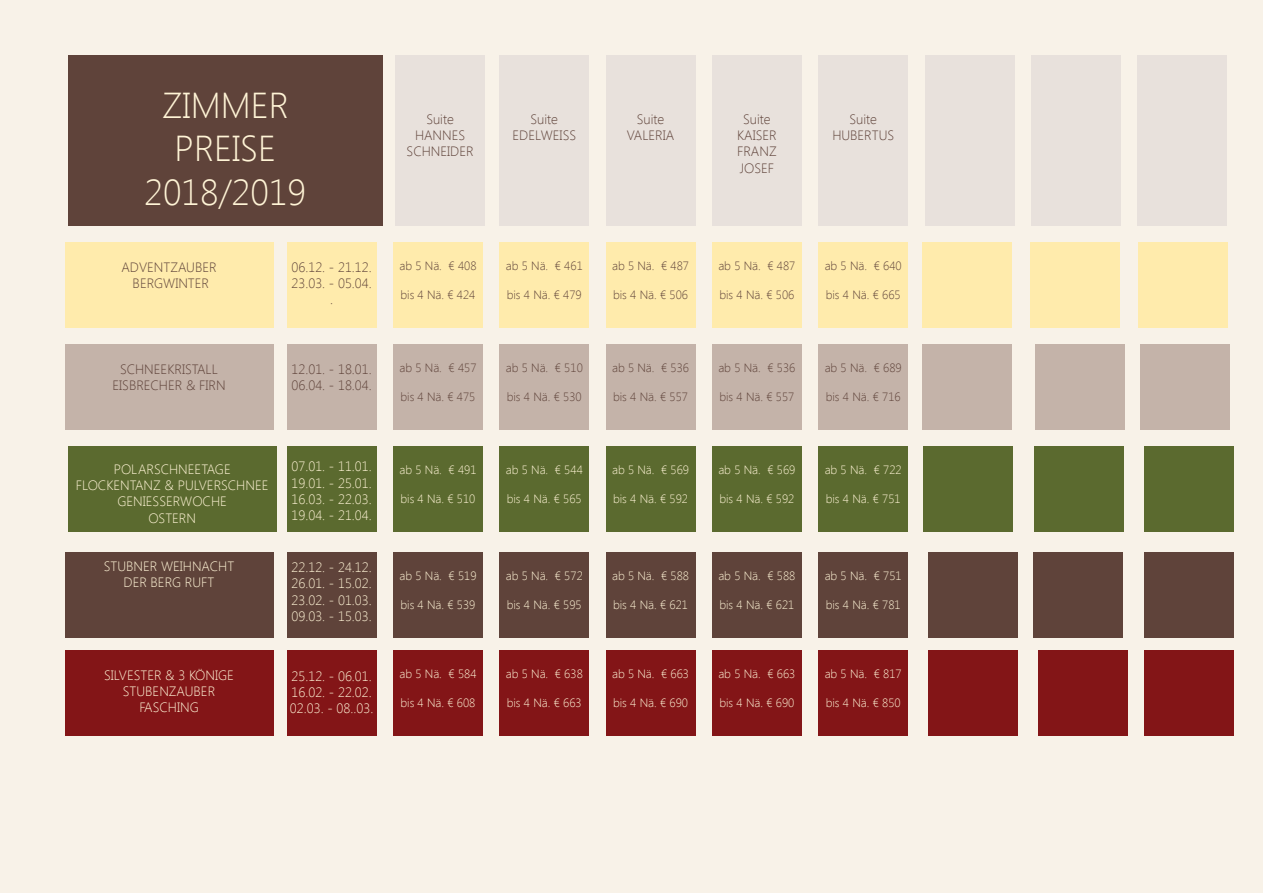
<style>
.page{position:relative;width:1263px;height:893px;background:#f8f2e8}
.page>*{position:absolute;margin:0;border:0;box-sizing:border-box;transform-origin:0 0}
.t1{font:300 36px/43.2px "Segoe UI";color:#fff4d6;text-align:center}
.t2{font:300 13.5px/16.2px "Segoe UI";color:#fff4d6;text-align:center}
.t3{font:300 13.5px/16.2px "Segoe UI";color:#5f433a;text-align:center}
.t4{font:300 12px "Segoe UI";color:#fff4d6}
.t5{font:300 12px "Segoe UI";color:#5f433a}
</style>
<div class="page">
<div style="left:393px;top:242px;width:90px;height:85px;background:#ffebac"></div>
<div style="left:500px;top:242px;width:89px;height:85px;background:#ffebac"></div>
<div style="left:606px;top:242px;width:89px;height:85px;background:#ffebac"></div>
<div style="left:712px;top:242px;width:89px;height:85px;background:#ffebac"></div>
<div style="left:819px;top:242px;width:89px;height:85px;background:#ffebac"></div>
<div style="left:393px;top:344px;width:90px;height:85px;background:#c4b3a9"></div>
<div style="left:500px;top:344px;width:89px;height:85px;background:#c4b3a9"></div>
<div style="left:606px;top:344px;width:89px;height:85px;background:#c4b3a9"></div>
<div style="left:712px;top:344px;width:89px;height:85px;background:#c4b3a9"></div>
<div style="left:819px;top:344px;width:89px;height:85px;background:#c4b3a9"></div>
<div style="left:393px;top:446px;width:90px;height:85px;background:#5b6a2f"></div>
<div style="left:500px;top:446px;width:89px;height:85px;background:#5b6a2f"></div>
<div style="left:606px;top:446px;width:89px;height:85px;background:#5b6a2f"></div>
<div style="left:712px;top:446px;width:89px;height:85px;background:#5b6a2f"></div>
<div style="left:819px;top:446px;width:89px;height:85px;background:#5b6a2f"></div>
<div style="left:393px;top:553px;width:90px;height:85px;background:#5f433a"></div>
<div style="left:393px;top:651px;width:90px;height:85px;background:#831517"></div>
<div style="left:500px;top:553px;width:89px;height:85px;background:#5f433a"></div>
<div style="left:500px;top:651px;width:89px;height:85px;background:#831517"></div>
<div style="left:606px;top:553px;width:89px;height:85px;background:#5f433a"></div>
<div style="left:606px;top:651px;width:89px;height:85px;background:#831517"></div>
<div style="left:712px;top:553px;width:89px;height:85px;background:#5f433a"></div>
<div style="left:712px;top:651px;width:89px;height:85px;background:#831517"></div>
<div style="left:819px;top:553px;width:89px;height:85px;background:#5f433a"></div>
<div style="left:819px;top:651px;width:89px;height:85px;background:#831517"></div>
<div style="left:500px;top:55px;width:89px;height:170px;background:#e8e1dc"></div>
<div style="left:606px;top:55px;width:89px;height:170px;background:#e8e1dc"></div>
<div style="left:712px;top:55px;width:89px;height:170px;background:#e8e1dc"></div>
<div style="left:819px;top:55px;width:89px;height:170px;background:#e8e1dc"></div>
<div style="left:65px;top:242px;width:208px;height:85px;background:#ffebac"></div>
<div style="left:395px;top:55px;width:90px;height:170px;background:#e8e1dc"></div>
<div style="left:287px;top:242px;width:89px;height:85px;background:#ffebac"></div>
<div style="left:65px;top:344px;width:208px;height:85px;background:#c4b3a9"></div>
<div style="left:287px;top:344px;width:89px;height:85px;background:#c4b3a9"></div>
<div style="left:68px;top:446px;width:208px;height:85px;background:#5b6a2f"></div>
<div style="left:65px;top:651px;width:208px;height:85px;background:#831517"></div>
<div style="left:287px;top:651px;width:89px;height:85px;background:#831517"></div>
<div style="left:287px;top:553px;width:89px;height:85px;background:#5f433a"></div>
<div style="left:287px;top:446px;width:89px;height:85px;background:#5b6a2f"></div>
<div style="left:68px;top:55px;width:315px;height:170px;background:#5f433a"></div>
<div style="left:925px;top:55px;width:89px;height:170px;background:#e8e1dc"></div>
<div style="left:1031px;top:55px;width:89px;height:170px;background:#e8e1dc"></div>
<div style="left:1137px;top:55px;width:90px;height:170px;background:#e8e1dc"></div>
<div style="left:923px;top:242px;width:89px;height:85px;background:#ffebac"></div>
<div style="left:1030px;top:242px;width:89px;height:85px;background:#ffebac"></div>
<div style="left:1138px;top:242px;width:90px;height:85px;background:#ffebac"></div>
<div style="left:1141px;top:344px;width:89px;height:85px;background:#c4b3a9"></div>
<div style="left:1035px;top:344px;width:90px;height:85px;background:#c4b3a9"></div>
<div style="left:923px;top:344px;width:89px;height:85px;background:#c4b3a9"></div>
<div style="left:924px;top:446px;width:89px;height:85px;background:#5b6a2f"></div>
<div style="left:1034px;top:446px;width:90px;height:85px;background:#5b6a2f"></div>
<div style="left:1145px;top:446px;width:89px;height:85px;background:#5b6a2f"></div>
<div style="left:928px;top:552px;width:89px;height:85px;background:#5f433a"></div>
<div style="left:1033px;top:552px;width:90px;height:85px;background:#5f433a"></div>
<div style="left:1144px;top:552px;width:89px;height:85px;background:#5f433a"></div>
<div style="left:928px;top:651px;width:89px;height:85px;background:#831517"></div>
<div style="left:1039px;top:651px;width:89px;height:85px;background:#831517"></div>
<div style="left:1144px;top:651px;width:89px;height:85px;background:#831517"></div>
<div style="left:65px;top:553px;width:208px;height:85px;background:#5f433a"></div>
<h1 class="t1" style="left:145px;top:83px;width:163px">ZIMMER<br>PREISE<br>2018/2019</h1>
<p class="t3" style="left:121px;top:258px;width:97px">ADVENTZAUBER<br>BERGWINTER</p>
<p class="t3" style="left:291px;top:258px;width:82px">06.12. - 21.12.<br>23.03. - 05.04. .</p>
<p class="t3" style="left:112px;top:360px;width:115px">SCHNEEKRISTALL<br>EISBRECHER &amp; FIRN</p>
<p class="t3" style="left:291px;top:360px;width:82px;text-align:left">12.01. - 18.01.<br>06.04. - 18.04.</p>
<p class="t2" style="left:76px;top:461px;width:194px">POLARSCHNEETAGE<br>FLOCKENTANZ &amp; PULVERSCHNEE<br>GENIESSERWOCHE<br>OSTERN</p>
<p class="t2" style="left:104px;top:558px;width:132px">STUBNER WEIHNACHT<br>DER BERG RUFT</p>
<p class="t2" style="left:291px;top:458px;width:82px;text-align:justify">07.01. - 11.01.<br>19.01. - 25.01.<br>16.03. - 22.03.<br>19.04. - 21.04.</p>
<p class="t2" style="left:291px;top:559px;width:82px;text-align:justify">22.12. - 24.12.<br>26.01. - 15.02.<br>23.02. - 01.03.<br>09.03. - 15.03.</p>
<p class="t2" style="left:104px;top:666px;width:131px">SILVESTER &amp; 3 KÖNIGE<br>STUBENZAUBER<br>FASCHING</p>
<p class="t2" style="left:290px;top:667px;width:85px;text-align:justify">25.12. - 06.01.<br>16.02. - 22.02.<br>02.03. - 08..03.</p>
<p class="t3" style="left:407px;top:111px;width:68px">Suite<br>HANNES<br>SCHNEIDER</p>
<p class="t5" style="left:399px;top:257px;width:79px">ab 5 Nä. € 408</p>
<p class="t5" style="left:400px;top:286px;width:76px">bis 4 Nä. € 424</p>
<p class="t5" style="left:399px;top:359px;width:79px">ab 5 Nä. € 457</p>
<p class="t5" style="left:400px;top:388px;width:76px">bis 4 Nä. € 475</p>
<p class="t4" style="left:399px;top:461px;width:79px">ab 5 Nä. € 491</p>
<p class="t4" style="left:400px;top:490px;width:76px">bis 4 Nä. € 510</p>
<p class="t4" style="left:399px;top:568px;width:79px">ab 5 Nä. € 519</p>
<p class="t4" style="left:400px;top:597px;width:76px">bis 4 Nä. € 539</p>
<p class="t4" style="left:399px;top:666px;width:79px">ab 5 Nä. € 584</p>
<p class="t4" style="left:400px;top:694px;width:76px">bis 4 Nä. € 608</p>
<p class="t3" style="left:512px;top:111px;width:65px">Suite<br>EDELWEISS</p>
<p class="t3" style="left:627px;top:111px;width:49px">Suite<br>VALERIA</p>
<p class="t3" style="left:737px;top:111px;width:41px">Suite<br>KAISER<br>FRANZ<br>JOSEF</p>
<p class="t3" style="left:832px;top:111px;width:63px">Suite<br>HUBERTUS</p>
<p class="t5" style="left:506px;top:257px;width:79px">ab 5 Nä. € 461</p>
<p class="t5" style="left:507px;top:286px;width:76px">bis 4 Nä. € 479</p>
<p class="t5" style="left:612px;top:257px;width:79px">ab 5 Nä. € 487</p>
<p class="t5" style="left:613px;top:286px;width:76px">bis 4 Nä. € 506</p>
<p class="t5" style="left:718px;top:257px;width:79px">ab 5 Nä. € 487</p>
<p class="t5" style="left:719px;top:286px;width:76px">bis 4 Nä. € 506</p>
<p class="t5" style="left:825px;top:257px;width:79px">ab 5 Nä. € 640</p>
<p class="t5" style="left:826px;top:286px;width:76px">bis 4 Nä. € 665</p>
<p class="t5" style="left:506px;top:359px;width:79px">ab 5 Nä. € 510</p>
<p class="t5" style="left:507px;top:388px;width:76px">bis 4 Nä. € 530</p>
<p class="t5" style="left:612px;top:359px;width:79px">ab 5 Nä. € 536</p>
<p class="t5" style="left:613px;top:388px;width:76px">bis 4 Nä. € 557</p>
<p class="t5" style="left:718px;top:359px;width:79px">ab 5 Nä. € 536</p>
<p class="t5" style="left:719px;top:388px;width:76px">bis 4 Nä. € 557</p>
<p class="t5" style="left:825px;top:359px;width:79px">ab 5 Nä. € 689</p>
<p class="t5" style="left:826px;top:388px;width:76px">bis 4 Nä. € 716</p>
<p class="t4" style="left:506px;top:461px;width:79px">ab 5 Nä. € 544</p>
<p class="t4" style="left:507px;top:490px;width:76px">bis 4 Nä. € 565</p>
<p class="t4" style="left:612px;top:461px;width:79px">ab 5 Nä. € 569</p>
<p class="t4" style="left:613px;top:490px;width:76px">bis 4 Nä. € 592</p>
<p class="t4" style="left:718px;top:461px;width:79px">ab 5 Nä. € 569</p>
<p class="t4" style="left:719px;top:490px;width:76px">bis 4 Nä. € 592</p>
<p class="t4" style="left:825px;top:461px;width:79px">ab 5 Nä. € 722</p>
<p class="t4" style="left:826px;top:490px;width:76px">bis 4 Nä. € 751</p>
<p class="t4" style="left:506px;top:568px;width:79px">ab 5 Nä. € 572</p>
<p class="t4" style="left:507px;top:597px;width:76px">bis 4 Nä. € 595</p>
<p class="t4" style="left:612px;top:568px;width:79px">ab 5 Nä. € 588</p>
<p class="t4" style="left:613px;top:597px;width:76px">bis 4 Nä. € 621</p>
<p class="t4" style="left:718px;top:568px;width:79px">ab 5 Nä. € 588</p>
<p class="t4" style="left:719px;top:597px;width:76px">bis 4 Nä. € 621</p>
<p class="t4" style="left:825px;top:568px;width:79px">ab 5 Nä. € 751</p>
<p class="t4" style="left:826px;top:597px;width:76px">bis 4 Nä. € 781</p>
<p class="t4" style="left:506px;top:666px;width:79px">ab 5 Nä. € 638</p>
<p class="t4" style="left:507px;top:694px;width:76px">bis 4 Nä. € 663</p>
<p class="t4" style="left:612px;top:666px;width:79px">ab 5 Nä. € 663</p>
<p class="t4" style="left:613px;top:694px;width:76px">bis 4 Nä. € 690</p>
<p class="t4" style="left:718px;top:666px;width:79px">ab 5 Nä. € 663</p>
<p class="t4" style="left:719px;top:694px;width:76px">bis 4 Nä. € 690</p>
<p class="t4" style="left:825px;top:666px;width:79px">ab 5 Nä. € 817</p>
<p class="t4" style="left:826px;top:694px;width:76px">bis 4 Nä. € 850</p>
</div>
